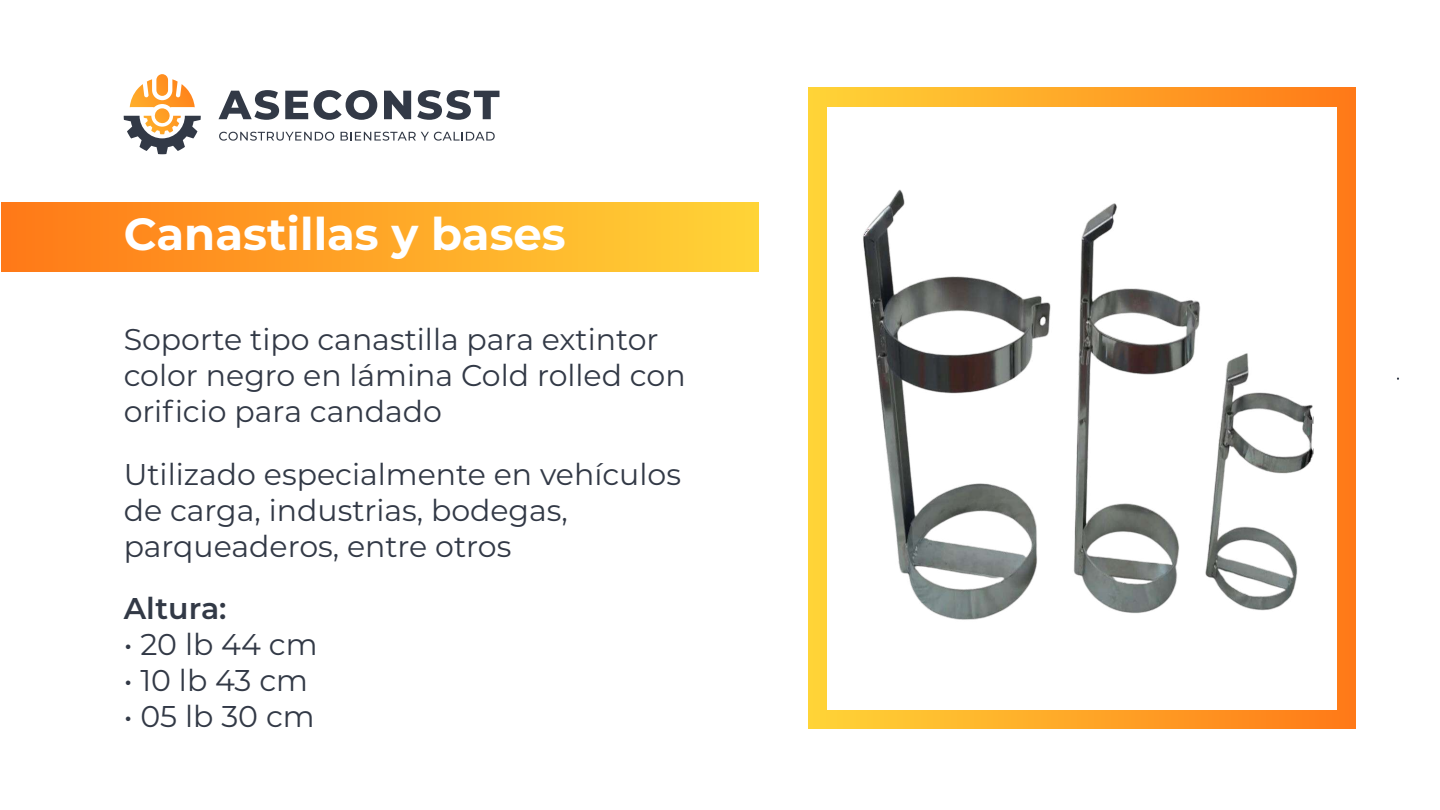
<style>
.page{position:relative;width:1440px;height:810px;background:#fff}
.page>*{position:absolute;margin:0;border:0;box-sizing:border-box;transform-origin:0 0}
.t1{font:700 45px "Montserrat";color:#fff}
.t2{font:30px/36px "Montserrat";color:#323946}
.t3{font:600 30px "Montserrat";color:#323946}
</style>
<div class="page">
<svg style="left:219px;top:90px;width:60px;height:30px"></svg>
<svg style="left:285px;top:91px;width:23px;height:28px"></svg>
<svg style="left:314px;top:90px;width:63px;height:30px"></svg>
<svg style="left:384px;top:91px;width:27px;height:28px"></svg>
<svg style="left:417px;top:90px;width:83px;height:30px"></svg>
<svg style="left:219px;top:132px;width:115px;height:9px"></svg>
<svg style="left:341px;top:132px;width:154px;height:9px"></svg>
<svg style="left:124px;top:79px;width:77px;height:75px"></svg>
<div style="left:156px;top:74px;width:12px;height:22px;background:#ff9220;border-radius:6px"></div>
<div style="left:2px;top:202px;width:757px;height:70px;background:linear-gradient(to right,#ff7917,#ffd437)"></div>
<div style="left:808px;top:88px;width:547px;height:641px;background:linear-gradient(to right,#ffd437,#ff7917)"></div>
<div style="left:827px;top:107px;width:510px;height:603px;background:#fff"></div>
<img style="left:863px;top:189px;width:451px;height:431px">
<h1 class="t1" style="left:124px;top:202px;width:444px">Canastillas y bases</h1>
<p class="t2" style="left:124px;top:321px;width:564px">Soporte tipo canastilla para extintor color negro en lámina Cold rolled con orificio para candado</p>
<p class="t2" style="left:124px;top:455px;width:559px">Utilizado especialmente en vehículos de carga, industrias, bodegas, parqueaderos, entre otros</p>
<p class="t3" style="left:124px;top:587px;width:104px">Altura:</p>
<p class="t2" style="left:124px;top:625px;width:195px">• 20 lb 44 cm</p>
<p class="t2" style="left:124px;top:661px;width:186px">• 10 lb 43 cm</p>
<p class="t2" style="left:124px;top:697px;width:193px">• 05 lb 30 cm</p>
</div>
